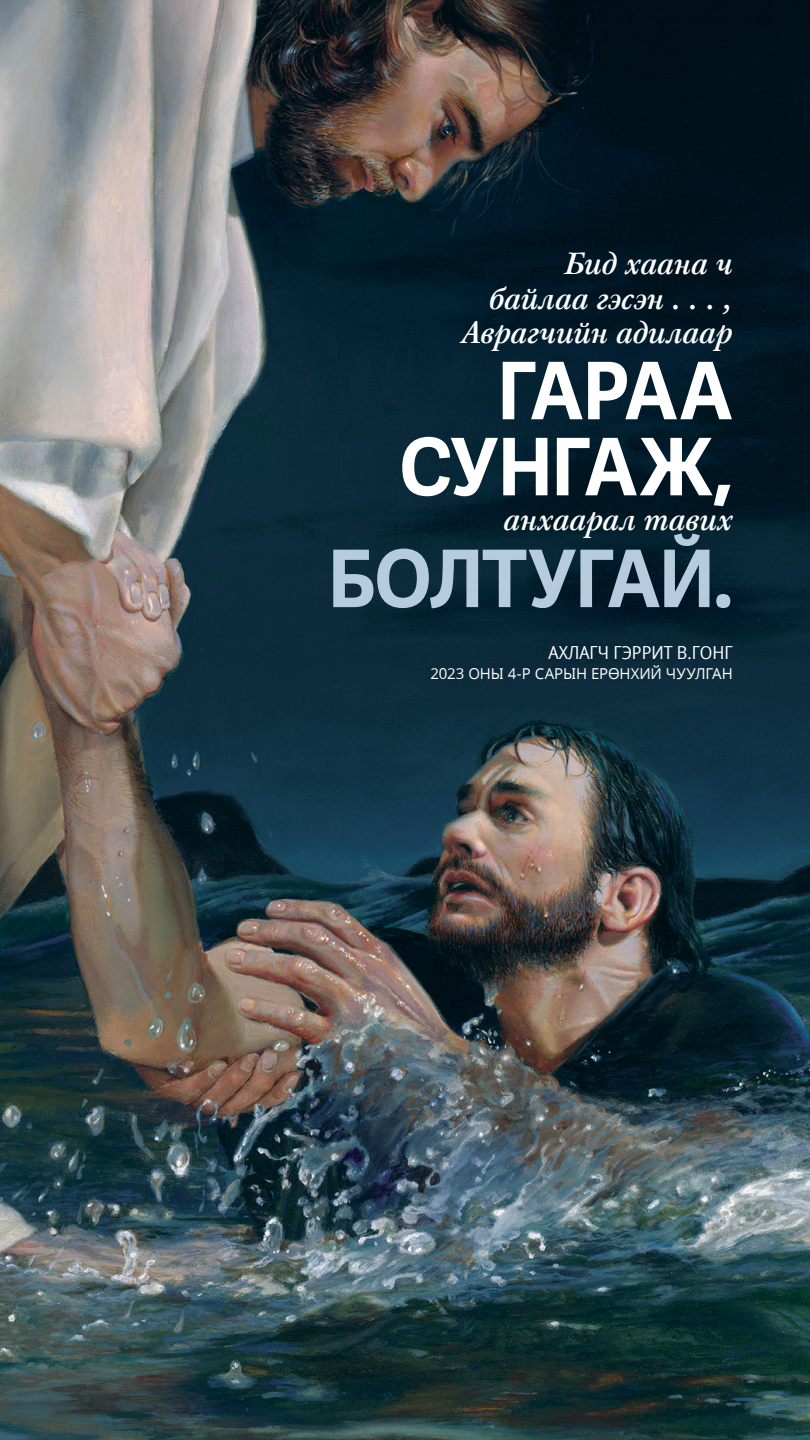
<style>
.page{position:relative;width:810px;height:1440px;background:#fff}
.page>*{position:absolute;margin:0;border:0;box-sizing:border-box;transform-origin:0 0}
.Pull_Quote_Gong{font:700 79.35px/76.1px "Helamlds Lat";letter-spacing:-.02em;color:#fff;text-align:right;scale:.95 1}
.Pull_Quote_Gong-2{font:700 79.35px "Helamlds Lat";letter-spacing:-.02em;color:#b7cbde;scale:.95 1}
.Pull_Quote_Gong-3{font:italic 500 30.08px/34.7px "Mc Kay Prolds Lat";letter-spacing:-.005em;color:#fff;text-align:right}
.Side_QT_Citaiton_Soa{font:18px "Dots Solid Condlds Lat";color:#fff}
.Side_QT_Citaiton_Soa-2{font:15px "Dots Solidlds Lat";letter-spacing:-.015em;color:#fff}
</style>
<div class="page">
<img style="left:0;top:0;width:810px;height:1440px">
<p class="Pull_Quote_Gong-3" style="left:462px;top:246px;width:273px">Бид хаана ч байлаа гэсэн . . . ,<br>Аврагчийн адилаар</p>
<p class="Pull_Quote_Gong" style="left:399px;top:352px;width:352px">ГАРАА<br>СУНГАЖ,</p>
<p class="Pull_Quote_Gong-3" style="left:503px;top:502px;width:231px">анхаарал тавих</p>
<p class="Pull_Quote_Gong-2" style="left:328px;top:514px;width:428px">БОЛТУГАЙ.</p>
<p class="Side_QT_Citaiton_Soa" style="left:549px;top:639px;width:186px">АХЛАГЧ ГЭРРИТ В.ГОНГ</p>
<p class="Side_QT_Citaiton_Soa-2" style="left:431px;top:663px;width:304px">2023 ОНЫ 4-Р САРЫН ЕРӨНХИЙ ЧУУЛГАН</p>
</div>
